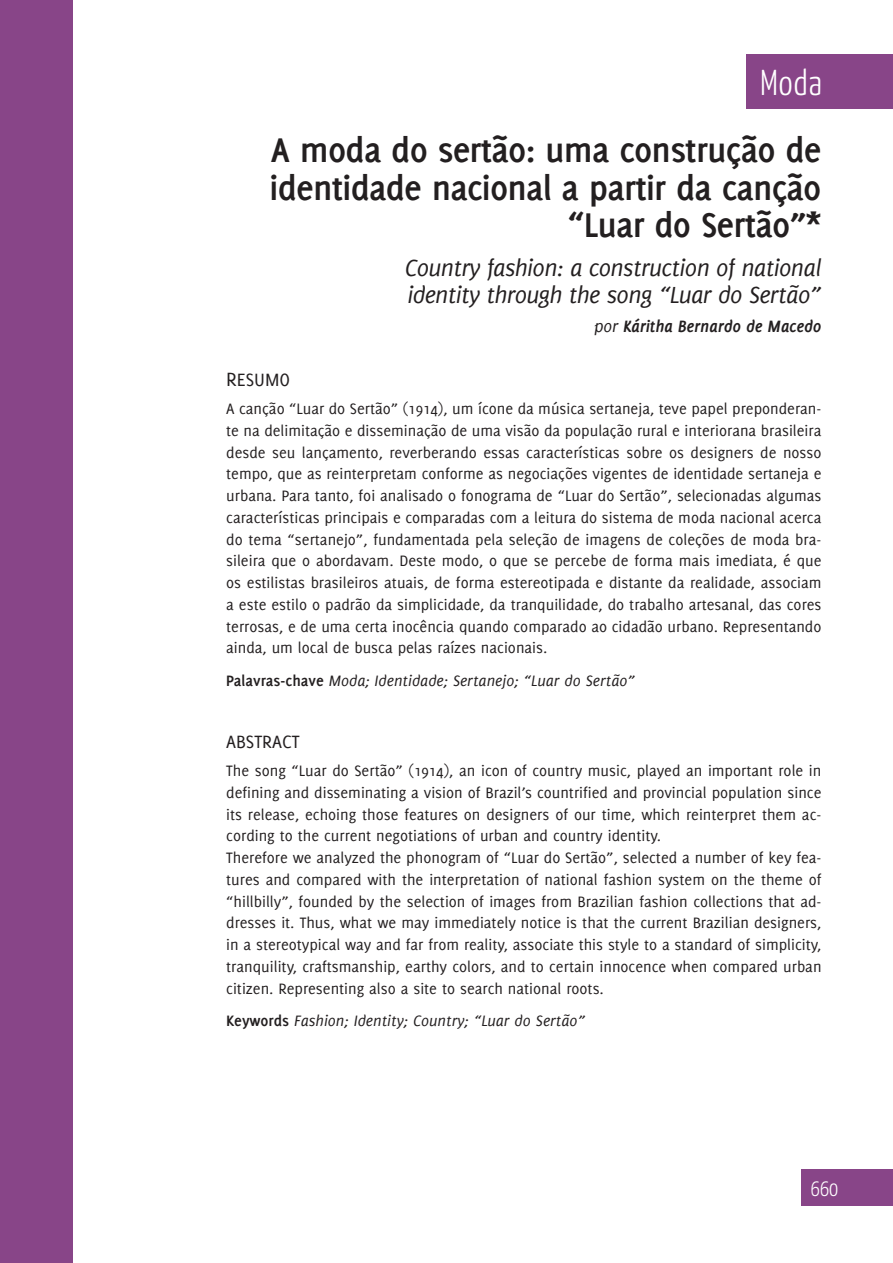
<style>
.page{position:relative;width:893px;height:1263px;background:#fff}
.page>*{position:absolute;margin:0;border:0;box-sizing:border-box;transform-origin:0 0}
.t1{font:700 37.5px/37.5px "Delicious";letter-spacing:-.02em;color:#231f20;text-align:right}
.t2{font:300 36px "Yanone Kaffeesatz";color:#fff}
.t3{font:italic 25.5px/27px "Delicious";letter-spacing:-.025em;color:#231f20}
.t4{font:300 21px "Yanone Kaffeesatz";color:#fff}
.t5{font:19.5px "Delicious";color:#231f20}
.t6{font:italic 700 18px "Delicious";letter-spacing:-.015em;color:#231f20}
.t7{font:16.5px/21.8px "Delicious";color:#231f20;text-align:justify}
.t8{font:italic 16.5px "Delicious";color:#231f20}
.s1{font-weight:400}
.s2{font-size:21px}
.s3{font-weight:700;font-style:normal}
</style>
<div class="page">
<div style="left:0;top:0;width:72px;height:1263px;background:#884588"></div>
<div style="left:802px;top:1170px;width:91px;height:36px;background:#884588"></div>
<div style="left:746px;top:54px;width:147px;height:55px;background:#884588"></div>
<h2 class="t2" style="left:760px;top:61px;width:63px">Moda</h2>
<h1 class="t1" style="left:269px;top:131px;width:554px">A moda do sertão: uma construção de identidade nacional a partir da canção “Luar do Sertão”*</h1>
<h3 class="t3" style="left:405px;top:254px;width:418px">Country fashion: a construction of national identity through the song “Luar do Sertão”</h3>
<p class="t6" style="left:594px;top:316px;width:229px"><span class="s1">por</span> Káritha Bernardo de Macedo</p>
<p class="t5" style="left:226px;top:369px;width:65px"><span class="s2">R</span>ESUMO</p>
<p class="t7" style="left:226px;top:398px;width:597px">A canção “Luar do Sertão” (1914), um ícone da música sertaneja, teve papel preponderan&shy;te na delimitação e disseminação de uma visão da população rural e interiorana brasileira desde seu lançamento, reverberando essas características sobre os designers de nosso tempo, que as reinterpretam conforme as negociações vigentes de identidade sertaneja e urbana. Para tanto, foi analisado o fonograma de “Luar do Sertão”, selecionadas algumas características principais e comparadas com a leitura do sistema de moda nacional acerca do tema “sertanejo”, fundamentada pela seleção de imagens de coleções de moda bra&shy;sileira que o abordavam. Deste modo, o que se percebe de forma mais imediata, é que os estilistas brasileiros atuais, de forma estereotipada e distante da realidade, associam a este estilo o padrão da simplicidade, da tranquilidade, do trabalho artesanal, das cores terrosas, e de uma certa inocência quando comparado ao cidadão urbano. Representando ainda, um local de busca pelas raízes nacionais.</p>
<p class="t8" style="left:226px;top:671px;width:410px"><span class="s3">Palavras-chave</span> Moda; Identidade; Sertanejo; “Luar do Sertão”</p>
<p class="t5" style="left:226px;top:730px;width:75px">ABSTRACT</p>
<p class="t7" style="left:226px;top:759px;width:597px;text-align:left">The song “Luar do Sertão” (1914), an icon of country music, played an important role in defining and disseminating a vision of Brazil’s countrified and provincial population since its release, echoing those features on designers of our time, which reinterpret them ac&shy;cording to the current negotiations of urban and country identity.<br>Therefore we analyzed the phonogram of “Luar do Sertão”, selected a number of key fea&shy;tures and compared with the interpretation of national fashion system on the theme of “hillbilly”, founded by the selection of images from Brazilian fashion collections that ad&shy;dresses it. Thus, what we may immediately notice is that the current Brazilian designers, in a stereotypical way and far from reality, associate this style to a standard of simplicity, tranquility, craftsmanship, earthy colors, and to certain innocence when compared urban citizen. Representing also a site to search national roots.</p>
<p class="t8" style="left:226px;top:1011px;width:361px"><span class="s3">Keywords</span> Fashion; Identity; Country; “Luar do Sertão”</p>
<p class="t4" style="left:811px;top:1176px;width:29px">660</p>
</div>
